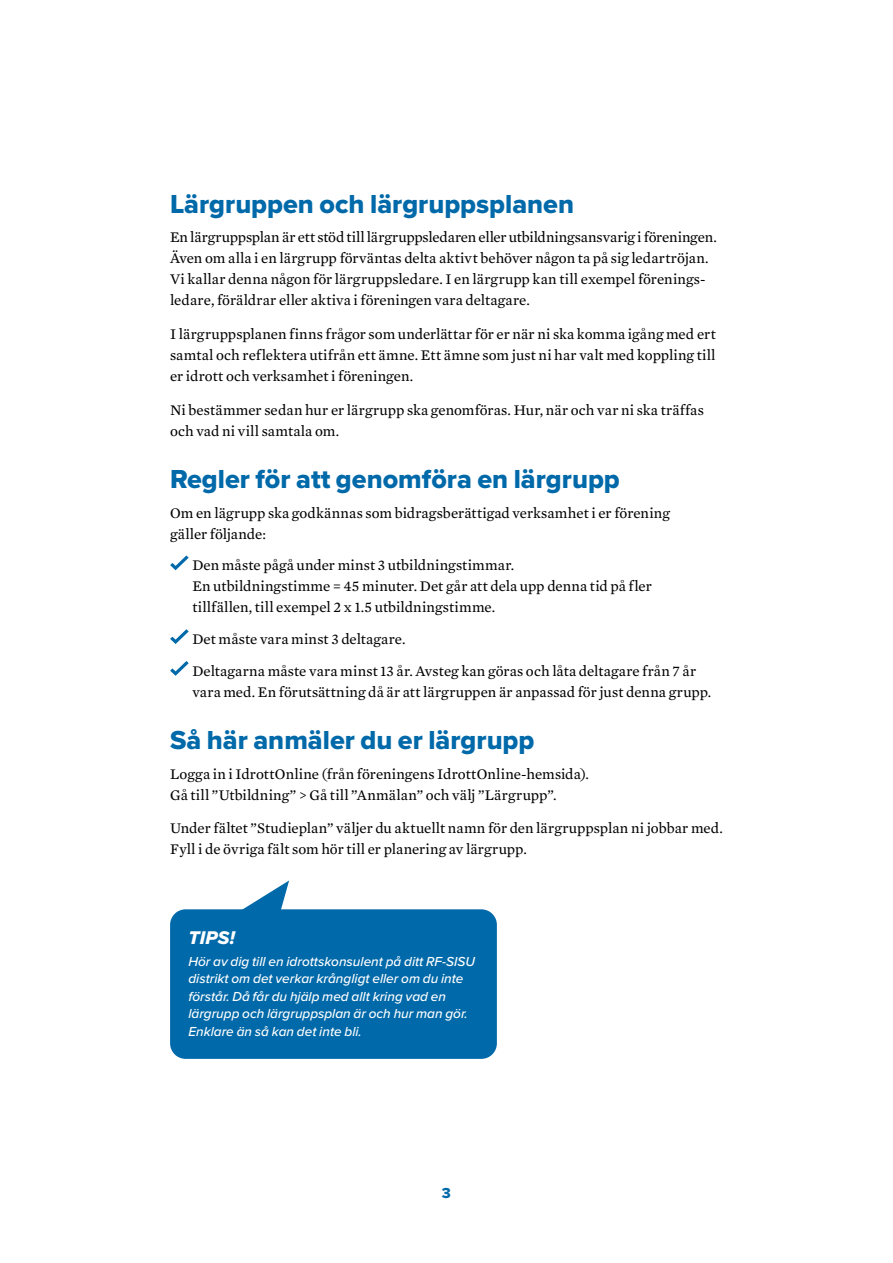
<style>
.page{position:relative;width:893px;height:1263px;background:#fff}
.page>*{position:absolute;margin:0;border:0;box-sizing:border-box;transform-origin:0 0}
.t1{font:27px "Proxima Nova Extrabld";color:#0069a9}
.t2{font:19.05px "Proxima Nova Extrabld It";color:#fff}
.t3{font:15px/21px "Mercury Text G2";letter-spacing:.005em;color:#000}
.t4{font:15px "Proxima Nova Extrabld";color:#0069a9}
.t5{font:italic 500 13.5px/17.4px "Proxima Nova";color:#fff}
</style>
<div class="page">
<svg style="left:170px;top:555px;width:19px;height:15px"></svg>
<svg style="left:170px;top:629px;width:19px;height:15px"></svg>
<svg style="left:170px;top:661px;width:19px;height:15px"></svg>
<div style="left:170px;top:909px;width:327px;height:150px;background:#0069a9;border-radius:15px"></div>
<svg style="left:234px;top:880px;width:55px;height:30px"></svg>
<h1 class="t1" style="left:170px;top:184px;width:406px">Lärgruppen och lärgruppsplanen</h1>
<p class="t3" style="left:170px;top:227px;width:548px">En lärgruppsplan är ett stöd till lärgruppsledaren eller utbildningsansvarig i föreningen.<br>Även om alla i en lärgrupp förväntas delta aktivt behöver någon ta på sig ledartröjan.<br>Vi kallar denna någon för lärgruppsledare. I en lärgrupp kan till exempel förenings&shy;ledare, föräldrar eller aktiva i föreningen vara deltagare.</p>
<p class="t3" style="left:170px;top:323px;width:547px;text-align:justify">I lärgruppsplanen finns frågor som underlättar för er när ni ska komma igång med ert samtal och reflektera utifrån ett ämne. Ett ämne som just ni har valt med koppling till er idrott och verksamhet i föreningen.</p>
<p class="t3" style="left:170px;top:399px;width:535px">Ni bestämmer sedan hur er lärgrupp ska genomföras. Hur, när och var ni ska träffas och vad ni vill samtala om.</p>
<h1 class="t1" style="left:170px;top:459px;width:451px">Regler för att genomföra en lärgrupp</h1>
<p class="t3" style="left:170px;top:502px;width:501px">Om en lägrupp ska godkännas som bidragsberättigad verksamhet i er förening gäller följande:</p>
<p class="t3" style="left:192px;top:555px;width:461px">Den måste pågå under minst 3 utbildningstimmar.<br>En utbildningstimme = 45 minuter. Det går att dela upp denna tid på fler tillfällen, till exempel 2 x 1.5 utbildningstimme.</p>
<p class="t3" style="left:192px;top:623px;width:505px;line-height:31.8px">Det måste vara minst 3 deltagare.<br>Deltagarna måste vara minst 13 år. Avsteg kan göras och låta deltagare från 7 år</p>
<p class="t3" style="left:192px;top:681px;width:520px">vara med. En förutsättning då är att lärgruppen är anpassad för just denna grupp.</p>
<h1 class="t1" style="left:170px;top:720px;width:366px">Så här anmäler du er lärgrupp</h1>
<p class="t3" style="left:170px;top:763px;width:420px">Logga in i IdrottOnline (från föreningens IdrottOnline-hemsida).<br>Gå till ”Utbildning” &gt; Gå till ”Anmälan” och välj ”Lärgrupp”.</p>
<p class="t3" style="left:170px;top:818px;width:554px">Under fältet ”Studieplan” väljer du aktuellt namn för den lärgruppsplan ni jobbar med.<br>Fyll i de övriga fält som hör till er planering av lärgrupp.</p>
<p class="t2" style="left:188px;top:923px;width:48px">TIPS!</p>
<p class="t5" style="left:188px;top:952px;width:288px">Hör av dig till en idrottskonsulent på ditt RF-SISU distrikt om det verkar krångligt eller om du inte förstår. Då får du hjälp med allt kring vad en lärgrupp och lärgruppsplan är och hur man gör.<br>Enklare än så kan det inte bli.</p>
<p class="t4" style="left:442px;top:1182px;width:11px">3</p>
</div>
